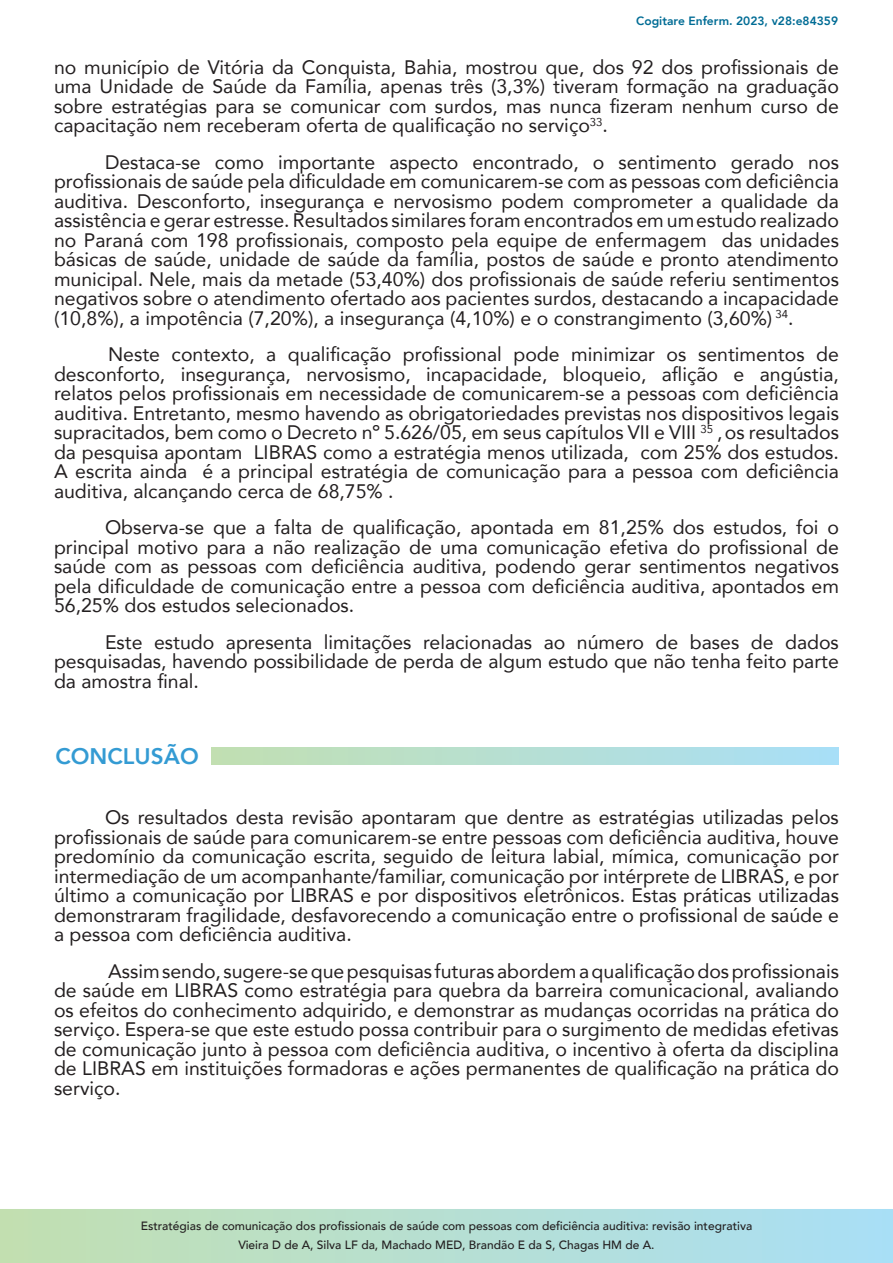
<style>
.page{position:relative;width:893px;height:1263px;background:#fff}
.page>*{position:absolute;margin:0;border:0;box-sizing:border-box;transform-origin:0 0}
.t1{font:800 22.5px "Avenir";color:#349bd3}
.t2{font:19.5px/19.5px "Avenir";color:#231f20;text-align:justify}
.t3{font:500 12px/18.6px "Avenir";color:#231f20;text-align:center}
.t4{font:800 12px "Avenir";color:#006c95}
</style>
<div class="page">
<svg style="left:0;top:1209px;width:893px;height:54px;background:#b6dfd2"></svg>
<div style="left:211px;top:747px;width:628px;height:17px;background:linear-gradient(to right,#c2dfb1,#a9dff7)"></div>
<p class="t4" style="left:636px;top:10px;width:203px">Cogitare Enferm. 2023, v28:e84359</p>
<p class="t2" style="left:54px;top:56px;width:786px">no município de Vitória da Conquista, Bahia, mostrou que, dos 92 dos profissionais de uma Unidade de Saúde da Família, apenas três (3,3%) tiveram formação na graduação sobre estratégias para se comunicar com surdos, mas nunca fizeram nenhum curso de capacitação nem receberam oferta de qualificação no serviço<sup>33</sup>.</p>
<p class="t2" style="left:54px;top:151px;width:786px;text-indent:51px">Destaca-se como importante aspecto encontrado, o sentimento gerado nos profissionais de saúde pela dificuldade em comunicarem-se com as pessoas com deficiência auditiva. Desconforto, insegurança e nervosismo podem comprometer a qualidade da assistência e gerar estresse. Resultados similares foram encontrados em umestudo realizado no Paraná com 198 profissionais, composto pela equipe de enfermagem das unidades básicas de saúde, unidade de saúde da família, postos de saúde e pronto atendimento municipal. Nele, mais da metade (53,40%) dos profissionais de saúde referiu sentimentos negativos sobre o atendimento ofertado aos pacientes surdos, destacando a incapacidade (10,8%), a impotência (7,20%), a insegurança (4,10%) e o constrangimento (3,60%) <sup>34</sup>.</p>
<p class="t2" style="left:54px;top:344px;width:786px;text-indent:54px">Neste contexto, a qualificação profissional pode minimizar os sentimentos de desconforto, insegurança, nervosismo, incapacidade, bloqueio, aflição e angústia, relatos pelos profissionais em necessidade de comunicarem-se a pessoas com deficiência auditiva. Entretanto, mesmo havendo as obrigatoriedades previstas nos dispositivos legais supracitados, bem como o Decreto nº 5.626/05, em seus capítulos VII e VIII <sup>35</sup> ,os resultados da pesquisa apontam LIBRAS como a estratégia menos utilizada, com 25% dos estudos.<br>A escrita ainda é a principal estratégia de comunicação para a pessoa com deficiência auditiva, alcançando cerca de 68,75% .</p>
<p class="t2" style="left:54px;top:517px;width:786px;text-indent:51px">Observa-se que a falta de qualificação, apontada em 81,25% dos estudos, foi o principal motivo para a não realização de uma comunicação efetiva do profissional de saúde com as pessoas com deficiência auditiva, podendo gerar sentimentos negativos pela dificuldade de comunicação entre a pessoa com deficiência auditiva, apontados em 56,25% dos estudos selecionados.</p>
<p class="t2" style="left:54px;top:631px;width:786px;text-indent:51px">Este estudo apresenta limitações relacionadas ao número de bases de dados pesquisadas, havendo possibilidade de perda de algum estudo que não tenha feito parte da amostra final.</p>
<p class="t1" style="left:55px;top:736px;width:145px">CONCLUSÃO</p>
<p class="t2" style="left:54px;top:807px;width:786px;text-indent:51px">Os resultados desta revisão apontaram que dentre as estratégias utilizadas pelos profissionais de saúde para comunicarem-se entre pessoas com deficiência auditiva, houve predomínio da comunicação escrita, seguido de leitura labial, mímica, comunicação por intermediação de um acompanhante/familiar, comunicação por intérprete de LIBRAS, e por último a comunicação por LIBRAS e por dispositivos eletrônicos. Estas práticas utilizadas demonstraram fragilidade, desfavorecendo a comunicação entre o profissional de saúde e a pessoa com deficiência auditiva.</p>
<p class="t2" style="left:54px;top:961px;width:786px;text-indent:54px">Assim sendo, sugere-se que pesquisas futuras abordem a qualificação dos profissionais de saúde em LIBRAS como estratégia para quebra da barreira comunicacional, avaliando os efeitos do conhecimento adquirido, e demonstrar as mudanças ocorridas na prática do serviço. Espera-se que este estudo possa contribuir para o surgimento de medidas efetivas de comunicação junto à pessoa com deficiência auditiva, o incentivo à oferta da disciplina de LIBRAS em instituições formadoras e ações permanentes de qualificação na prática do serviço.</p>
<p class="t3" style="left:141px;top:1216px;width:613px">Estratégias de comunicação dos profissionais de saúde com pessoas com deficiência auditiva: revisão integrativa<br>Vieira D de A, Silva LF da, Machado MED, Brandão E da S, Chagas HM de A.</p>
</div>
